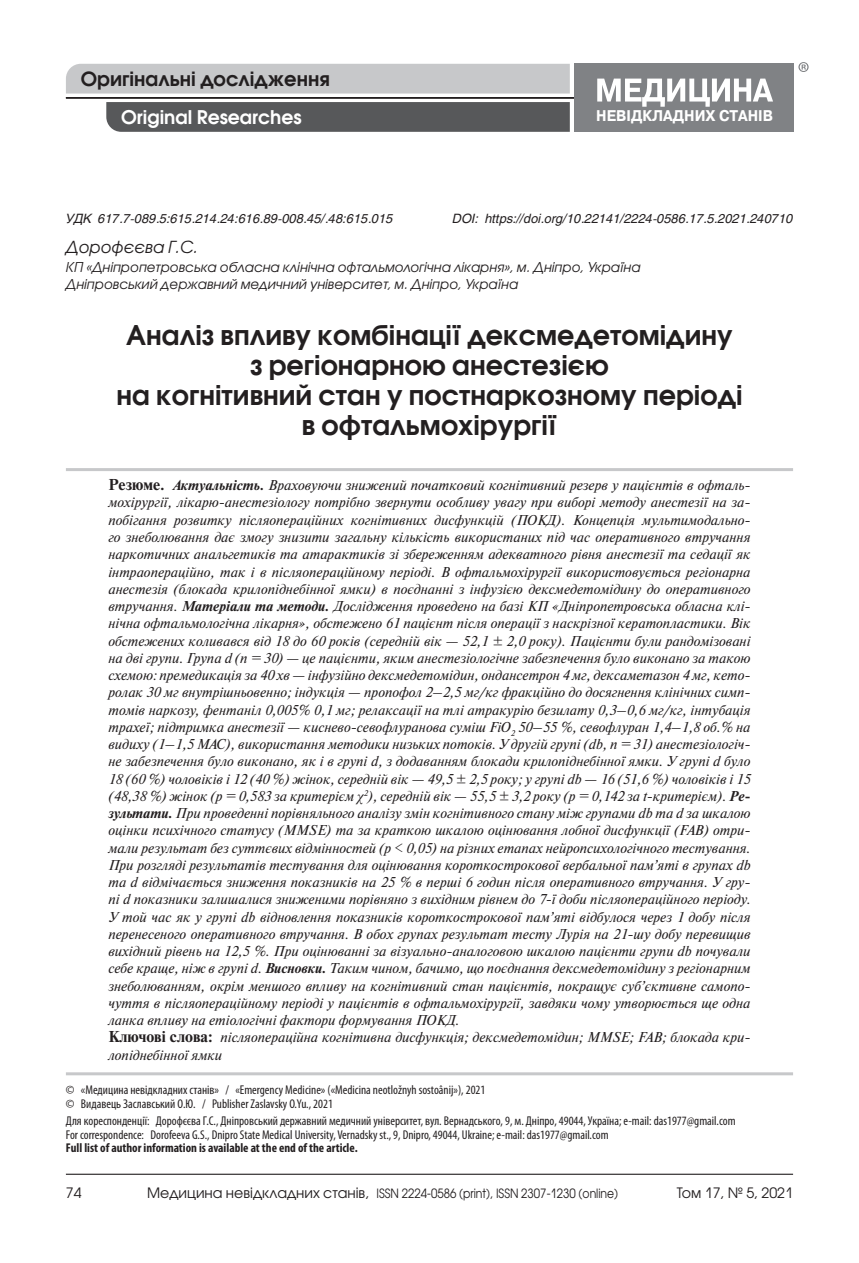
<style>
.page{position:relative;width:859px;height:1263px;background:#fff}
.page>*{position:absolute;margin:0;border:0;box-sizing:border-box;transform-origin:0 0}
.Заглавие{font:700 27px/30px "Avant Garde Gothic C";color:#231f20;text-align:center}
.t1{font:700 19.5px "Avant Garde Gothic C";color:#231f20}
.t2{font:700 18.75px "Avant Garde Gothic C";color:#fff}
.Автор{font:italic 16.5px "Avant Garde Gothic C";color:#231f20}
.t3{font:700 15.45px "Pragmatica";color:#fff;scale:.92 1}
.Резюме_верх{font:italic 14.25px/17.2px "Newton C";color:#231f20;text-align:justify}
.Резюме_низ{font:italic 14.25px/17.2px "Newton C";color:#231f20}
.t4{font:14.25px "Avant Garde Gothic C";color:#231f20}
.Автор_II{font:italic 13.5px "Avant Garde Gothic C";color:#231f20}
.Для_кореспонденции{font:condensed 12.75px "Myriad Pro";color:#231f20}
.Копирайт{font:condensed 12.75px "Myriad Pro";color:#231f20}
.УДК_DOI{font:italic 12.75px "Helios";color:#231f20}
.t5{font:12.75px "Avant Garde Gothic C";color:#231f20;scale:.9 1}
.Для_кореспонденции-2{font:700 condensed 12.75px "Myriad Pro";color:#231f20}
.s1{font-weight:700;font-style:normal;font-size:15.75px}
.s2{font-weight:700}
.s3{font-family:"Times New Roman";font-size:15px}
.s4{font-size:14.25px}
</style>
<div class="page">
<hr style="left:66px;top:1174px;width:727px;height:1px;background:#231f20">
<div style="left:66px;top:64px;width:504px;height:30px;background:#c7c8ca"></div>
<hr style="left:66px;top:97px;width:510px;height:1px;background:#231f20">
<svg style="left:106px;top:102px;width:464px;height:30px;background:#595a5b"></svg>
<div style="left:574px;top:64px;width:219px;height:68px;background:#808285"></div>
<svg style="left:597px;top:79px;width:176px;height:28px"></svg>
<svg style="left:798px;top:62px;width:11px;height:10px"></svg>
<hr style="left:66px;top:468px;width:727px;height:3px;background:#c7c8ca">
<hr style="left:66px;top:1072px;width:727px;height:3px;background:#c7c8ca">
<h2 class="t1" style="left:81px;top:67px;width:251px">Оригінальні дослідження</h2>
<h3 class="t2" style="left:121px;top:106px;width:182px">Original Researches</h3>
<p class="t3" style="left:596px;top:105px;width:194px">НЕВІДКЛАДНИХ СТАНІВ</p>
<p class="УДК_DOI" style="left:66px;top:210px;width:329px">УДК 617.7-089.5:615.214.24:616.89-008.45/.48:615.015</p>
<p class="УДК_DOI" style="left:453px;top:210px;width:342px">DOI: https://doi.org/10.22141/2224-0586.17.5.2021.240710</p>
<p class="Автор" style="left:66px;top:237px;width:134px">Дорофєєва Г.С.</p>
<p class="Автор_II" style="left:66px;top:259px;width:576px">КП «Дніпропетровська обласна клінічна офтальмологічна лікарня», м. Дніпро, Україна</p>
<p class="Автор_II" style="left:66px;top:276px;width:454px">Дніпровський державний медичний університет, м. Дніпро, Україна</p>
<p class="Заглавие" style="left:116px;top:319px;width:627px">Аналіз впливу комбінації дексмедетомідину<br>з регіонарною анестезією<br>на когнітивний стан у постнаркозному періоді в офтальмохірургії</p>
<p class="Резюме_верх" style="left:108px;top:477px;width:644px"><span class="s1">Резюме.</span> <span class="s2">Актуальність.</span> Враховуючи знижений початковий когнітивний резерв у пацієнтів в офталь&shy;мохірургії, лікарю-анестезіологу потрібно звернути особливу увагу при виборі методу анестезії на за&shy;побігання розвитку післяопераційних когнітивних дисфункцій (ПОКД). Концепція мультимодально&shy;го знеболювання дає змогу знизити загальну кількість використаних під час оперативного втручання наркотичних анальгетиків та атарактиків зі збереженням адекватного рівня анестезії та седації як інтраопераційно, так і в післяопераційному періоді. В офтальмохірургії використовується регіонарна анестезія (блокада крилопіднебінної ямки) в поєднанні з інфузією дексмедетомідину до оперативного втручання. <span class="s2">Матеріали та методи.</span> Дослідження проведено на базі КП «Дніпропетровська обласна клі&shy;нічна офтальмологічна лікарня», обстежено 61 пацієнт після операції з наскрізної кератопластики. Вік обстежених коливався від 18 до 60 років (середній вік — 52,1 ± 2,0 року). Пацієнти були рандомізовані на дві групи. Група d (n = 30) — це пацієнти, яким анестезіологічне забезпечення було виконано за такою схемою: премедикація за 40 хв — інфузійно дексмедетомідин, ондансетрон 4 мг, дексаметазон 4 мг, кето&shy;ролак 30 мг внутрішньовенно; індукція — пропофол 2–2,5 мг/кг фракційно до досягнення клінічних симп&shy;томів наркозу, фентаніл 0,005% 0,1 мг; релаксації на тлі атракурію безилату 0,3–0,6 мг/кг, інтубація трахеї; підтримка анестезії — киснево-севофлуранова суміш FiO<sub>2</sub> 50–55 %, севофлуран 1,4–1,8 об.% на видиху (1–1,5 МАС), використання методики низьких потоків. У другій групі (db, n = 31) анестезіологіч&shy;не забезпечення було виконано, як і в групі d, з додаванням блокади крилопіднебінної ямки. У групі d було 18 (60 %) чоловіків і 12 (40 %) жінок, середній вік — 49,5 ± 2,5 року; у групі db — 16 (51,6 %) чоловіків і 15 (48,38 %) жінок (р = 0,583 за критерієм <span class="s3">χ</span><sup>2</sup>), середній вік — 55,5 ± 3,2 року (р = 0,142 за t-критерієм). <span class="s2">Ре&shy;зультати.</span> При проведенні порівняльного аналізу змін когнітивного стану між групами db та d за шкалою оцінки психічного статусу (MMSE) та за краткою шкалою оцінювання лобної дисфункції (FAB) отри&shy;мали результат без суттєвих відмінностей (p &lt; 0,05) на різних етапах нейропсихологічного тестування.<br>При розгляді результатів тестування для оцінювання короткострокової вербальної пам’яті в групах db та d відмічається зниження показників на 25 % в перші 6 годин після оперативного втручання. У гру&shy;пі d показники залишалися зниженими порівняно з вихідним рівнем до 7-ї доби післяопераційного періоду.<br>У той час як у групі db відновлення показників короткострокової пам’яті відбулося через 1 добу після перенесеного оперативного втручання. В обох групах результат тесту Лурія на 21-шу добу перевищив вихідний рівень на 12,5 %. При оцінюванні за візуально-аналоговою шкалою пацієнти групи db почували себе краще, ніж в групі d. <span class="s2">Висновки.</span> Таким чином, бачимо, що поєднання дексмедетомідину з регіонарним знеболюванням, окрім меншого впливу на когнітивний стан пацієнтів, покращує суб’єктивне самопо&shy;чуття в післяопераційному періоді у пацієнтів в офтальмохірургії, завдяки чому утворюється ще одна ланка впливу на етіологічні фактори формування ПОКД.</p>
<p class="Резюме_низ" style="left:108px;top:1029px;width:644px"><span class="s1">Ключові слова:</span> післяопераційна когнітивна дисфункція; дексмедетомідин; MMSE; FAB; блокада кри&shy;лопіднебінної ямки</p>
<p class="Копирайт" style="left:66px;top:1082px;width:421px">© «Медицина невідкладних станів» / «Emergency Medicine» («Medicina neotložnyh sostoânij»), 2021</p>
<p class="Копирайт" style="left:66px;top:1096px;width:268px">© Видавець Заславський О.Ю. / Publisher Zaslavsky O.Yu., 2021</p>
<p class="Для_кореспонденции" style="left:66px;top:1113px;width:671px">Для кореспонденції: Дорофєєва Г.С., Дніпровський державний медичний університет, вул. Вернадського, 9, м. Дніпро, 49044, Україна; e-mail: das1977@gmail.com</p>
<p class="Для_кореспонденции" style="left:66px;top:1127px;width:544px">For correspondence: Dorofeeva G.S., Dnipro State Medical University, Vernadsky st., 9, Dnipro, 49044, Ukraine; e-mail: das1977@gmail.com</p>
<p class="Для_кореспонденции-2" style="left:66px;top:1140px;width:293px">Full list of author information is available at the end of the article.</p>
<p class="t4" style="left:66px;top:1185px;width:17px">74</p>
<p class="t5" style="left:147px;top:1186px;width:525px"><span class="s4">Медицина невідкладних станів,</span> ISSN 2224-0586 (print), ISSN 2307-1230 (online)</p>
<p class="t4" style="left:677px;top:1185px;width:118px">Том 17, № 5, 2021</p>
</div>
